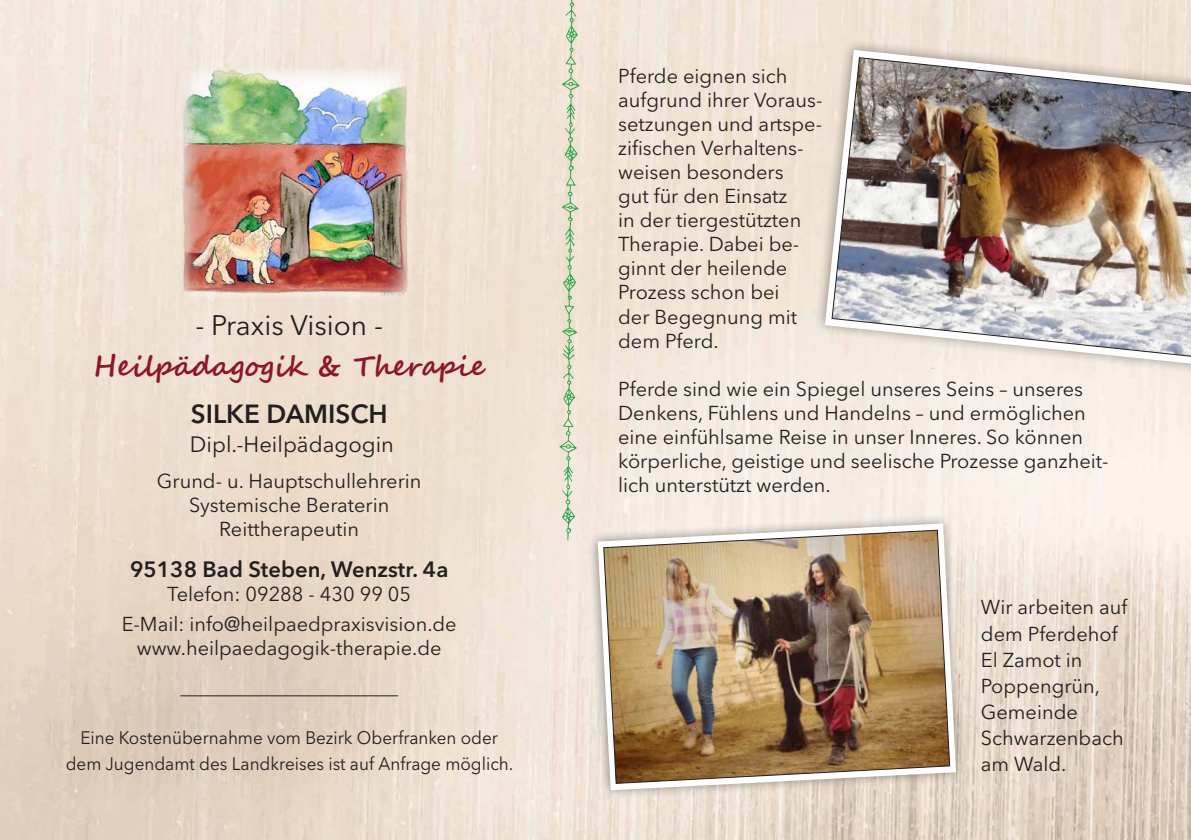
<style>
.page{position:relative;width:1191px;height:840px;background:#fff}
.page>*{position:absolute;margin:0;border:0;box-sizing:border-box;transform-origin:0 0}
.t1{font:700 28px "Segoe Script";color:#8e1629}
.t2{font:28px "Avenir Next LT Pro";color:#231f20}
.t3{font:600 26px "Avenir Next LT Pro";color:#231f20}
.t4{font:600 22px "Avenir Next LT Pro";color:#231f20}
.t5{font:22px "Avenir Next LT Pro";color:#231f20}
.t6{font:20px/24px "Avenir Next LT Pro";color:#231f20}
.t7{font:18px/26px "Avenir Next LT Pro";color:#231f20;text-align:center;scale:.95 1}
</style>
<div class="page">
<img style="left:0;top:0;width:1191px;height:839px">
<img style="left:182px;top:68px;width:226px;height:230px">
<svg style="left:811px;top:36px;width:380px;height:342px;background:#f1e6d9"></svg>
<svg style="left:825px;top:50px;width:366px;height:313px;background:#ece1d5"></svg>
<img style="left:831px;top:57px;width:360px;height:301px">
<svg style="left:586px;top:511px;width:381px;height:290px;background:#ebe0d5"></svg>
<svg style="left:597px;top:523px;width:359px;height:266px"></svg>
<img style="left:603px;top:529px;width:347px;height:254px">
<hr style="left:180px;top:695px;width:218px;height:1px;background:#231f20">
<img style="left:548px;top:0;width:46px;height:540px">
<h1 class="t2" style="left:195px;top:308px;width:189px">- Praxis Vision -</h1>
<h1 class="t1" style="left:94px;top:343px;width:393px">Heilpädagogik &amp; Therapie</h1>
<h2 class="t3" style="left:191px;top:397px;width:198px">SILKE DAMISCH</h2>
<p class="t5" style="left:190px;top:431px;width:206px">Dipl.-Heilpädagogin</p>
<p class="t6" style="left:157px;top:468px;width:266px;text-align:center">Grund- u. Hauptschullehrerin<br>Systemische Beraterin<br>Reittherapeutin</p>
<p class="t4" style="left:130px;top:555px;width:320px">95138 Bad Steben, Wenzstr. 4a</p>
<p class="t6" style="left:122px;top:578px;width:336px;line-height:29.6px;text-align:center">Telefon: 09288 - 430 99 05<br>E-Mail: info@heilpaedpraxisvision.de</p>
<p class="t6" style="left:137px;top:635px;width:306px">www.heilpaedagogik-therapie.de</p>
<p class="t7" style="left:66px;top:724px;width:473px">Eine Kostenübernahme vom Bezirk Oberfranken oder dem Jugendamt des Landkreises ist auf Anfrage möglich.</p>
<p class="t6" style="left:618px;top:64px;width:206px">Pferde eignen sich aufgrund ihrer Voraus&shy;setzungen und artspe&shy;zifischen Verhaltens&shy;weisen besonders<br>gut für den Einsatz<br>in der tiergestützten<br>Therapie. Dabei be&shy;ginnt der heilende<br>Prozess schon bei<br>der Begegnung mit dem Pferd.</p>
<p class="t6" style="left:618px;top:376px;width:492px">Pferde sind wie ein Spiegel unseres Seins – unseres Denkens, Fühlens und Handelns – und ermöglichen eine einfühlsame Reise in unser Inneres. So können körperliche, geistige und seelische Prozesse ganzheit&shy;lich unterstützt werden.</p>
<p class="t6" style="left:981px;top:594px;width:148px;line-height:26px">Wir arbeiten auf dem Pferdehof<br>El Zamot in<br>Poppengrün,<br>Gemeinde<br>Schwarzenbach am Wald.</p>
</div>
